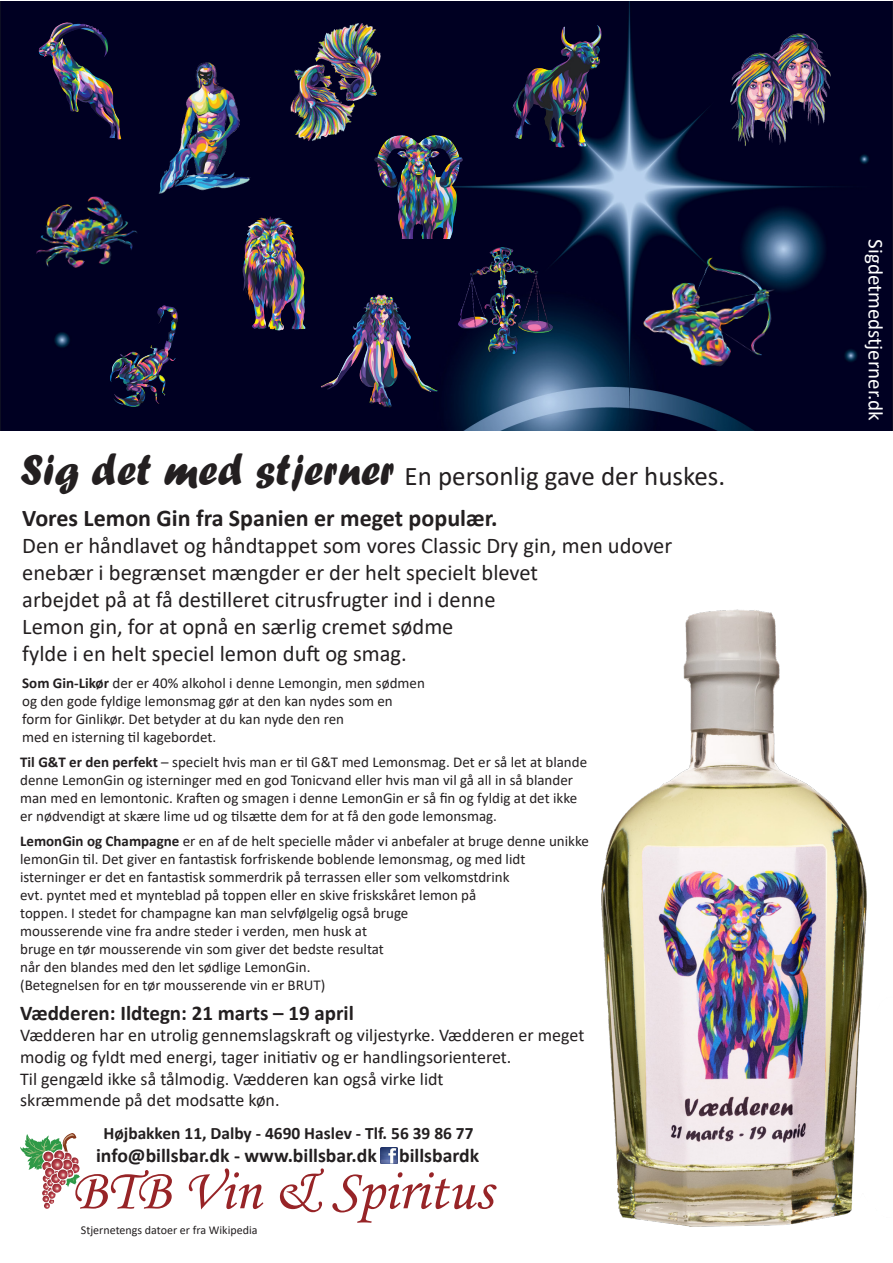
<style>
.page{position:relative;width:893px;height:1263px;background:#fff}
.page>*{position:absolute;margin:0;border:0;box-sizing:border-box;transform-origin:0 0}
.t1{font:58.05px "Monotype Corsiva";color:#972427}
.t2{font:27px "Calibri";color:#231f20}
.t3{font:700 24px "Calibri";color:#231f20}
.t4{font:22.5px "Calibri";color:#231f20}
.t5{font:700 21px "Calibri";color:#231f20}
.t6{font:21px "Calibri";color:#fff}
.t7{font:700 19.65px "Calibri";color:#231f20}
.t8{font:18px "Calibri";color:#231f20}
.t9{font:700 17.4px "Calibri";color:#231f20}
.t10{font:15px "Calibri";color:#231f20}
.t11{font:12px "Calibri";color:#231f20}
.s1{font-family:"Forte";font-size:45px}
.s2{font-weight:700}
</style>
<div class="page">
<img style="left:0;top:1px;width:893px;height:430px">
<svg style="left:20px;top:1133px;width:60px;height:76px"></svg>
<img style="left:381px;top:1148px;width:16px;height:16px">
<img style="left:12px;top:13px;width:137px;height:137px">
<img style="left:148px;top:56px;width:115px;height:146px">
<img style="left:365px;top:132px;width:106px;height:106px">
<img style="left:285px;top:12px;width:100px;height:146px">
<img style="left:490px;top:21px;width:134px;height:135px">
<img style="left:722px;top:26px;width:118px;height:129px">
<img style="left:17px;top:165px;width:137px;height:136px">
<img style="left:206px;top:204px;width:137px;height:137px">
<img style="left:312px;top:284px;width:135px;height:134px">
<img style="left:446px;top:242px;width:118px;height:117px">
<img style="left:93px;top:297px;width:118px;height:118px">
<img style="left:622px;top:224px;width:178px;height:178px">
<img style="left:601px;top:609px;width:266px;height:618px">
<p class="t2" style="left:20px;top:457px;width:707px"><span class="s1">Sig det med stjerner</span> En personlig gave der huskes.</p>
<p class="t3" style="left:22px;top:501px;width:477px">Vores Lemon Gin fra Spanien er meget populær.</p>
<p class="t4" style="left:22px;top:530px;width:651px">Den er håndlavet og håndtappet som vores Classic Dry gin, men udover</p>
<p class="t4" style="left:22px;top:557px;width:517px">enebær i begrænset mængder er der helt specielt blevet</p>
<p class="t4" style="left:22px;top:584px;width:475px">arbejdet på at få destilleret citrusfrugter ind i denne</p>
<p class="t4" style="left:22px;top:611px;width:433px">Lemon gin, for at opnå en særlig cremet sødme</p>
<p class="t4" style="left:22px;top:638px;width:386px">fylde i en helt speciel lemon duft og smag.</p>
<p class="t10" style="left:22px;top:673px;width:404px"><span class="s2">Som Gin-Likør</span> der er 40% alkohol i denne Lemongin, men sødmen</p>
<p class="t10" style="left:22px;top:691px;width:372px">og den gode fyldige lemonsmag gør at den kan nydes som en</p>
<p class="t10" style="left:22px;top:709px;width:323px">form for Ginlikør. Det betyder at du kan nyde den ren</p>
<p class="t10" style="left:22px;top:727px;width:196px">med en isterning til kagebordet.</p>
<p class="t10" style="left:20px;top:751px;width:569px"><span class="s2">Til G&amp;T er den perfekt</span> – specielt hvis man er til G&amp;T med Lemonsmag. Det er så let at blande</p>
<p class="t10" style="left:20px;top:769px;width:554px">denne LemonGin og isterninger med en god Tonicvand eller hvis man vil gå all in så blander</p>
<p class="t10" style="left:20px;top:787px;width:558px">man med en lemontonic. Kraften og smagen i denne LemonGin er så fin og fyldig at det ikke</p>
<p class="t10" style="left:20px;top:805px;width:478px">er nødvendigt at skære lime ud og tilsætte dem for at få den gode lemonsmag.</p>
<p class="t10" style="left:20px;top:831px;width:570px"><span class="s2">LemonGin og Champagne</span> er en af de helt specielle måder vi anbefaler at bruge denne unikke</p>
<p class="t10" style="left:20px;top:849px;width:507px">lemonGin til. Det giver en fantastisk forfriskende boblende lemonsmag, og med lidt</p>
<p class="t10" style="left:20px;top:867px;width:491px">isterninger er det en fantastisk sommerdrik på terrassen eller som velkomstdrink</p>
<p class="t10" style="left:20px;top:885px;width:458px">evt. pyntet med et mynteblad på toppen eller en skive friskskåret lemon på</p>
<p class="t10" style="left:20px;top:903px;width:390px">toppen. I stedet for champagne kan man selvfølgelig også bruge</p>
<p class="t10" style="left:20px;top:921px;width:348px">mousserende vine fra andre steder i verden, men husk at</p>
<p class="t10" style="left:20px;top:939px;width:365px">bruge en tør mousserende vin som giver det bedste resultat</p>
<p class="t10" style="left:20px;top:957px;width:292px">når den blandes med den let sødlige LemonGin.</p>
<p class="t10" style="left:20px;top:975px;width:307px">(Betegnelsen for en tør mousserende vin er BRUT)</p>
<p class="t5" style="left:20px;top:998px;width:335px">Vædderen: Ildtegn: 21 marts – 19 april</p>
<p class="t8" style="left:20px;top:1023px;width:566px">Vædderen har en utrolig gennemslagskraft og viljestyrke. Vædderen er meget</p>
<p class="t8" style="left:20px;top:1044px;width:493px">modig og fyldt med energi, tager initiativ og er handlingsorienteret.</p>
<p class="t8" style="left:20px;top:1066px;width:425px">Til gengæld ikke så tålmodig. Vædderen kan også virke lidt</p>
<p class="t8" style="left:20px;top:1087px;width:261px">skræmmende på det modsatte køn.</p>
<p class="t9" style="left:103px;top:1121px;width:372px">Højbakken 11, Dalby - 4690 Haslev - Tlf. 56 39 86 77</p>
<p class="t7" style="left:96px;top:1142px;width:385px">info@billsbar.dk - www.billsbar.dk billsbardk</p>
<p class="t1" style="left:72px;top:1155px;width:422px">BTB Vin &amp; Spiritus</p>
<p class="t11" style="left:81px;top:1222px;width:178px">Stjernetengs datoer er fra Wikipedia</p>
<p class="t6" style="left:890px;top:239px;width:183px;rotate:90deg">Sigdetmedstjerner.dk</p>
</div>
